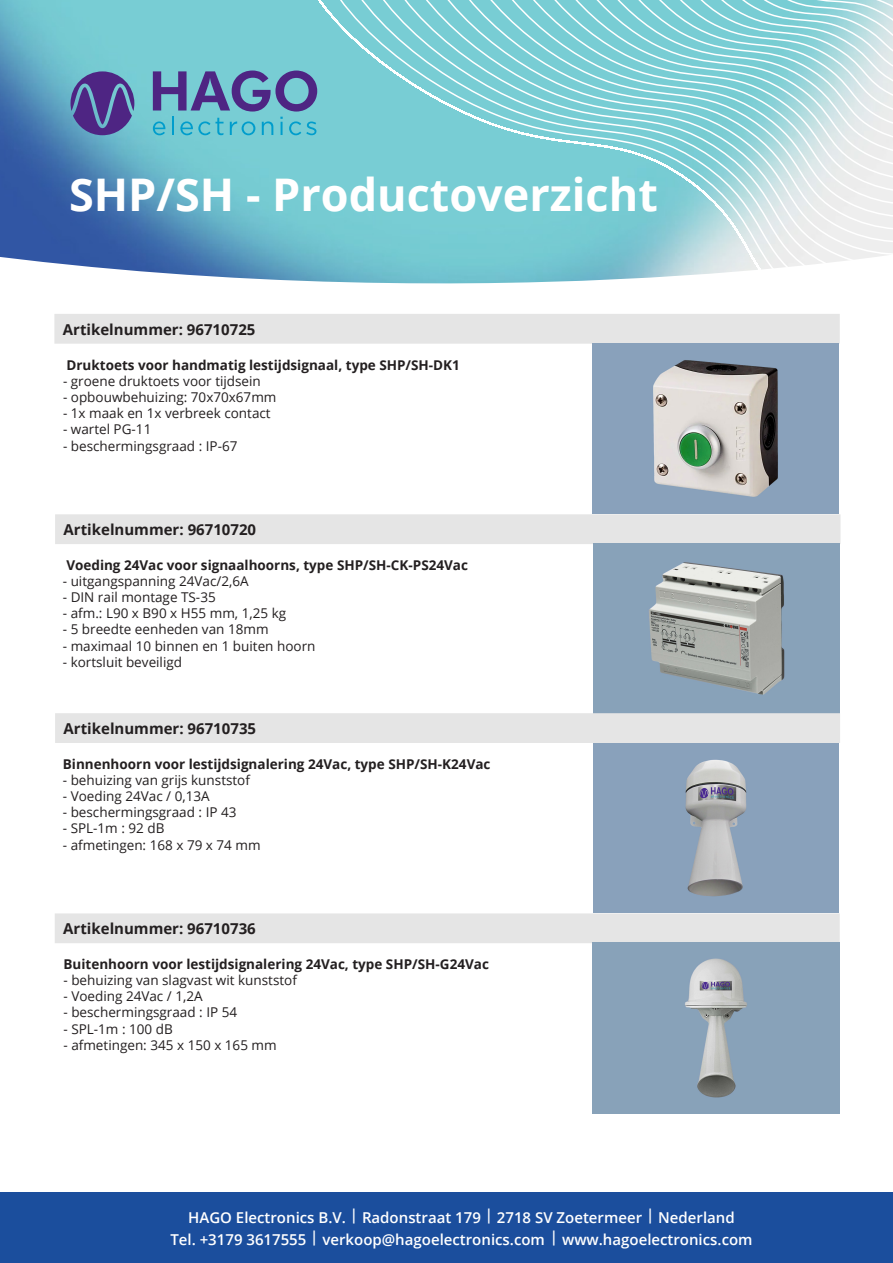
<style>
.page{position:relative;width:893px;height:1263px;background:#fff}
.page>*{position:absolute;margin:0;border:0;box-sizing:border-box;transform-origin:0 0}
.t1{font:700 45px "Open Sans";color:#fff}
.t2{font:600 15px/21.5px "Open Sans";color:#fff;text-align:center}
.t3{font:700 15px "Open Sans";color:#231f20}
.t4{font:13.5px "Open Sans";color:#231f20}
.t5{font:700 13.5px "Open Sans";color:#231f20}
</style>
<div class="page">
<img style="left:0;top:0;width:283px;height:281px">
<svg style="left:283px;top:0;width:610px;height:355px"></svg>
<svg style="left:153px;top:71px;width:164px;height:64px;background:#6498bb"></svg>
<svg style="left:71px;top:71px;width:63px;height:64px;background:#595a9c"></svg>
<div style="left:0;top:1193px;width:893px;height:70px;background:#1b4e9d"></div>
<div style="left:54px;top:314px;width:786px;height:30px;background:#e5e5e5"></div>
<img style="left:592px;top:343px;width:246px;height:170px">
<div style="left:55px;top:514px;width:785px;height:30px;background:#e5e5e5"></div>
<img style="left:593px;top:543px;width:246px;height:170px">
<div style="left:55px;top:713px;width:785px;height:30px;background:#e5e5e5"></div>
<img style="left:594px;top:743px;width:245px;height:170px">
<div style="left:55px;top:913px;width:785px;height:30px;background:#e5e5e5"></div>
<img style="left:593px;top:943px;width:246px;height:170px">
<h1 class="t1" style="left:69px;top:163px;width:590px">SHP/SH - Productoverzicht</h1>
<p class="t3" style="left:63px;top:318px;width:194px">Artikelnummer: 96710725</p>
<p class="t5" style="left:67px;top:355px;width:395px">Druktoets voor handmatig lestijdsignaal, type SHP/SH-DK1</p>
<p class="t4" style="left:63px;top:372px;width:199px">- groene druktoets voor tijdsein</p>
<p class="t4" style="left:63px;top:388px;width:215px">- opbouwbehuizing: 70x70x67mm</p>
<p class="t4" style="left:63px;top:404px;width:209px">- 1x maak en 1x verbreek contact</p>
<p class="t4" style="left:63px;top:420px;width:90px">- wartel PG-11</p>
<p class="t4" style="left:63px;top:436px;width:176px">- beschermingsgraad : IP-67</p>
<p class="t3" style="left:64px;top:519px;width:194px">Artikelnummer: 96710720</p>
<p class="t5" style="left:66px;top:555px;width:403px">Voeding 24Vac voor signaalhoorns, type SHP/SH-CK-PS24Vac</p>
<p class="t4" style="left:63px;top:572px;width:187px">- uitgangspanning 24Vac/2,6A</p>
<p class="t4" style="left:63px;top:588px;width:154px">- DIN rail montage TS-35</p>
<p class="t4" style="left:63px;top:604px;width:225px">- afm.: L90 x B90 x H55 mm, 1,25 kg</p>
<p class="t4" style="left:63px;top:620px;width:207px">- 5 breedte eenheden van 18mm</p>
<p class="t4" style="left:63px;top:636px;width:254px">- maximaal 10 binnen en 1 buiten hoorn</p>
<p class="t4" style="left:63px;top:653px;width:121px">- kortsluit beveiligd</p>
<p class="t3" style="left:64px;top:718px;width:194px">Artikelnummer: 96710735</p>
<p class="t5" style="left:63px;top:754px;width:429px">Binnenhoorn voor lestijdsignalering 24Vac, type SHP/SH-K24Vac</p>
<p class="t4" style="left:63px;top:771px;width:189px">- behuizing van grijs kunststof</p>
<p class="t4" style="left:63px;top:787px;width:148px">- Voeding 24Vac / 0,13A</p>
<p class="t4" style="left:63px;top:803px;width:175px">- beschermingsgraad : IP 43</p>
<p class="t4" style="left:63px;top:819px;width:103px">- SPL-1m : 92 dB</p>
<p class="t4" style="left:63px;top:835px;width:199px">- afmetingen: 168 x 79 x 74 mm</p>
<p class="t3" style="left:63px;top:918px;width:194px">Artikelnummer: 96710736</p>
<p class="t5" style="left:63px;top:954px;width:427px">Buitenhoorn voor lestijdsignalering 24Vac, type SHP/SH-G24Vac</p>
<p class="t4" style="left:63px;top:971px;width:235px">- behuizing van slagvast wit kunststof</p>
<p class="t4" style="left:63px;top:987px;width:141px">- Voeding 24Vac / 1,2A</p>
<p class="t4" style="left:63px;top:1003px;width:175px">- beschermingsgraad : IP 54</p>
<p class="t4" style="left:63px;top:1019px;width:111px">- SPL-1m : 100 dB</p>
<p class="t4" style="left:63px;top:1036px;width:215px">- afmetingen: 345 x 150 x 165 mm</p>
<p class="t2" style="left:170px;top:1206px;width:584px">HAGO Electronics B.V. | Radonstraat 179 | 2718 SV Zoetermeer | Nederland<br>Tel. +3179 3617555 | verkoop@hagoelectronics.com | www.hagoelectronics.com</p>
</div>
